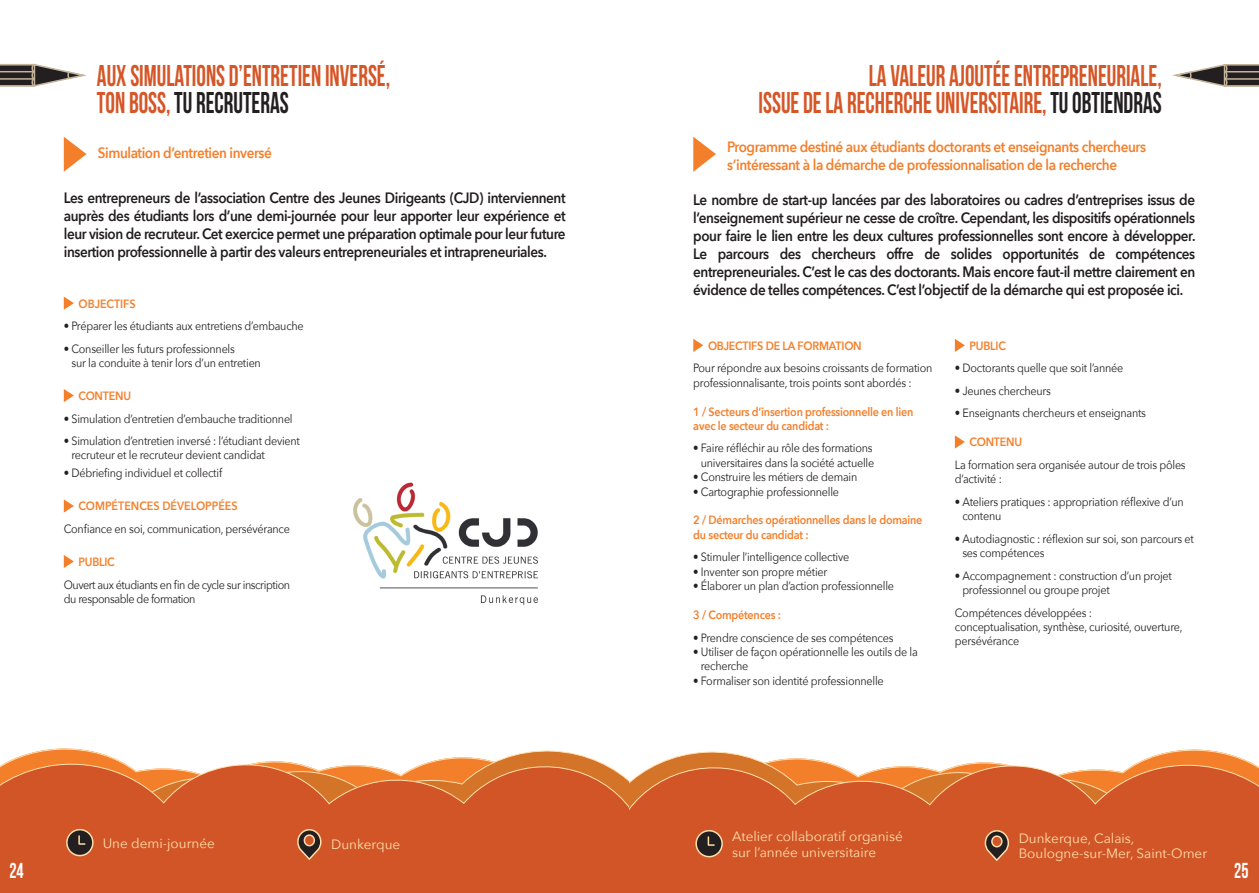
<style>
.page{position:relative;width:1259px;height:893px;background:#fff}
.page>*{position:absolute;margin:0;border:0;box-sizing:border-box;transform-origin:0 0}
.t1{font:30px/27px "Bebas Neue";color:#d55627;scale:.8 1}
.t2{font:21.6px "Bebas Neue";color:#fff;scale:.83 1}
.t3{font:600 15px/18px "Avenir Next";letter-spacing:-.03em;color:#211d1f;text-align:justify;scale:.9 1}
.t4{font:600 15px/18px "Avenir Next";letter-spacing:-.03em;color:#f47f2a;scale:.9 1}
.t5{font:13.5px/15px "Avenir Next";color:#fedfab}
.t6{font:12px/14.4px "Avenir Next";letter-spacing:-.02em;color:#231f20;scale:.9 1}
.t7{font:600 12px/14.4px "Avenir Next";letter-spacing:-.02em;color:#f47f2a;scale:.9 1}
.t8{font:12px/14.4px "Avenir Next";letter-spacing:-.04em;color:#231f20;scale:.9 1}
.t9{font:600 12px "Avenir Next";color:#f47f2a;scale:.9 1}
.s1{color:#231f20}
</style>
<div class="page">
<svg style="left:64px;top:297px;width:10px;height:13px"></svg>
<svg style="left:64px;top:389px;width:10px;height:13px"></svg>
<svg style="left:64px;top:499px;width:10px;height:14px"></svg>
<svg style="left:64px;top:555px;width:10px;height:13px"></svg>
<svg style="left:11px;top:749px;width:584px;height:11px"></svg>
<svg style="left:0;top:760px;width:629px;height:133px;background:#d5602f"></svg>
<svg style="left:296px;top:828px;width:26px;height:33px"></svg>
<div style="left:67px;top:830px;width:26px;height:26px;background:#231f20;border-radius:50%"></div>
<div style="left:66px;top:829px;width:28px;height:27px;border:2px solid #fedfab;border-radius:50%"></div>
<svg style="left:78px;top:836px;width:7px;height:9px"></svg>
<svg style="left:64px;top:137px;width:22px;height:35px"></svg>
<img style="left:353px;top:482px;width:185px;height:123px">
<svg style="left:664px;top:751px;width:584px;height:10px"></svg>
<svg style="left:629px;top:761px;width:630px;height:132px;background:#d56030"></svg>
<svg style="left:984px;top:829px;width:25px;height:33px"></svg>
<div style="left:696px;top:831px;width:26px;height:26px;background:#231f20;border-radius:50%"></div>
<div style="left:695px;top:830px;width:28px;height:27px;border:2px solid #fedfab;border-radius:50%"></div>
<svg style="left:707px;top:837px;width:7px;height:9px"></svg>
<svg style="left:693px;top:137px;width:23px;height:35px"></svg>
<svg style="left:693px;top:339px;width:10px;height:13px"></svg>
<svg style="left:955px;top:339px;width:10px;height:13px"></svg>
<svg style="left:955px;top:435px;width:10px;height:14px"></svg>
<svg style="left:0;top:63px;width:87px;height:24px"></svg>
<svg style="left:1172px;top:64px;width:87px;height:23px"></svg>
<h1 class="t1" style="left:97px;top:62px;width:368px">AUX SIMULATIONS D’ENTRETIEN INVERSÉ,<br>TON BOSS, <span class="s1">TU RECRUTERAS</span></h1>
<h1 class="t1" style="left:758px;top:62px;width:506px;text-align:right">LA VALEUR AJOUTÉE ENTREPRENEURIALE,<br>ISSUE DE LA RECHERCHE UNIVERSITAIRE, <span class="s1">TU OBTIENDRAS</span></h1>
<p class="t4" style="left:98px;top:143px;width:195px">Simulation d’entretien inversé</p>
<p class="t3" style="left:64px;top:189px;width:559px">Les entrepreneurs de l’association Centre des Jeunes Dirigeants (CJD) interviennent auprès des étudiants lors d’une demi-journée pour leur apporter leur expérience et leur vision de recruteur. Cet exercice permet une préparation optimale pour leur future insertion professionnelle à partir des valeurs entrepreneuriales et intrapreneuriales.</p>
<p class="t7" style="left:78px;top:296px;width:63px">Obj ectifs</p>
<p class="t6" style="left:64px;top:318px;width:268px">• Préparer les étudiants aux entretiens d’embauche</p>
<p class="t6" style="left:71px;top:341px;width:212px;text-indent:-8px">• Conseiller les futurs professionnels<br>sur la conduite à tenir lors d’un entretien</p>
<p class="t7" style="left:78px;top:388px;width:60px">Contenu</p>
<p class="t6" style="left:64px;top:411px;width:256px">• Simulation d’entretien d’embauche traditionnel</p>
<p class="t6" style="left:71px;top:433px;width:255px;text-indent:-8px">• Simulation d’entretien inversé : l’étudiant devient recruteur et le recruteur devient candidat</p>
<p class="t6" style="left:64px;top:466px;width:177px">• Débriefing individuel et collectif</p>
<p class="t9" style="left:78px;top:496px;width:177px">Compétences développées</p>
<p class="t6" style="left:64px;top:521px;width:253px">Confiance en soi, communication, persévérance</p>
<p class="t7" style="left:78px;top:554px;width:42px">Public</p>
<p class="t8" style="left:64px;top:577px;width:253px">Ouvert aux étudiants en fin de cycle sur inscription du responsable de formation</p>
<p class="t4" style="left:727px;top:137px;width:467px">Programme destiné aux étudiants doctorants et enseignants chercheurs s’intéressant à la démarche de professionnalisation de la recherche</p>
<p class="t3" style="left:693px;top:191px;width:559px">Le nombre de start-up lancées par des laboratoires ou cadres d’entreprises issus de l’enseignement supérieur ne cesse de croître. Cependant, les dispositifs opérationnels pour faire le lien entre les deux cultures professionnelles sont encore à développer.<br>Le parcours des chercheurs offre de solides opportunités de compétences entrepreneuriales. C’est le cas des doctorants. Mais encore faut-il mettre clairement en évidence de telles compétences. C’est l’objectif de la démarche qui est proposée ici.</p>
<p class="t7" style="left:708px;top:338px;width:172px">Obj ectifs de la formation</p>
<p class="t6" style="left:693px;top:360px;width:267px">Pour répondre aux besoins croissants de formation professionnalisante, trois points sont abordés :</p>
<p class="t7" style="left:693px;top:404px;width:246px">1 / Secteurs d’insertion professionnelle en lien avec le secteur du candidat :</p>
<p class="t6" style="left:693px;top:441px;width:202px;text-align:right">• Faire réfléchir au rôle des formations universitaires dans la société actuelle</p>
<p class="t6" style="left:693px;top:469px;width:184px">• Construire les métiers de demain</p>
<p class="t6" style="left:693px;top:484px;width:164px">• Cartographie professionnelle</p>
<p class="t7" style="left:693px;top:513px;width:256px">2 / Démarches opérationnelles dans le domaine du secteur du candidat :</p>
<p class="t6" style="left:693px;top:549px;width:175px">• Stimuler l’intelligence collective</p>
<p class="t6" style="left:693px;top:564px;width:151px">• Inventer son propre métier</p>
<p class="t6" style="left:693px;top:578px;width:224px">• Élaborer un plan d’action professionnelle</p>
<p class="t7" style="left:693px;top:607px;width:99px">3 / Compétences :</p>
<p class="t6" style="left:693px;top:630px;width:224px">• Prendre conscience de ses compétences</p>
<p class="t6" style="left:701px;top:644px;width:243px;text-indent:-7px">• Utiliser de façon opérationnelle les outils de la recherche</p>
<p class="t6" style="left:693px;top:673px;width:213px">• Formaliser son identité professionnelle</p>
<p class="t7" style="left:969px;top:338px;width:42px">Public</p>
<p class="t6" style="left:955px;top:360px;width:189px">• Doctorants quelle que soit l’année</p>
<p class="t6" style="left:955px;top:383px;width:108px">• Jeunes chercheurs</p>
<p class="t6" style="left:955px;top:405px;width:214px">• Enseignants chercheurs et enseignants</p>
<p class="t7" style="left:969px;top:435px;width:60px">Contenu</p>
<p class="t6" style="left:955px;top:457px;width:258px">La formation sera organisée autour de trois pôles d’activité :</p>
<p class="t6" style="left:962px;top:494px;width:248px;text-indent:-7px">• Ateliers pratiques : appropriation réflexive d’un contenu</p>
<p class="t6" style="left:962px;top:531px;width:259px;text-indent:-7px">• Autodiagnostic : réflexion sur soi, son parcours et ses compétences</p>
<p class="t6" style="left:962px;top:568px;width:234px;text-indent:-7px">• Accompagnement : construction d’un projet professionnel ou groupe projet</p>
<p class="t6" style="left:955px;top:605px;width:254px">Compétences développées :<br>conceptualisation, synthèse, curiosité, ouverture, persévérance</p>
<h2 class="t2" style="left:9px;top:859px;width:19px">24</h2>
<p class="t5" style="left:103px;top:835px;width:114px">Une demi-journée</p>
<p class="t5" style="left:331px;top:836px;width:71px">Dunkerque</p>
<p class="t5" style="left:732px;top:827px;width:172px;line-height:16.5px">Atelier collaboratif organisé sur l’année universitaire</p>
<p class="t5" style="left:1018px;top:830px;width:190px">Dunkerque, Calais,<br>Boulogne-sur-Mer, Saint-Omer</p>
<h2 class="t2" style="left:1234px;top:859px;width:19px">25</h2>
</div>
